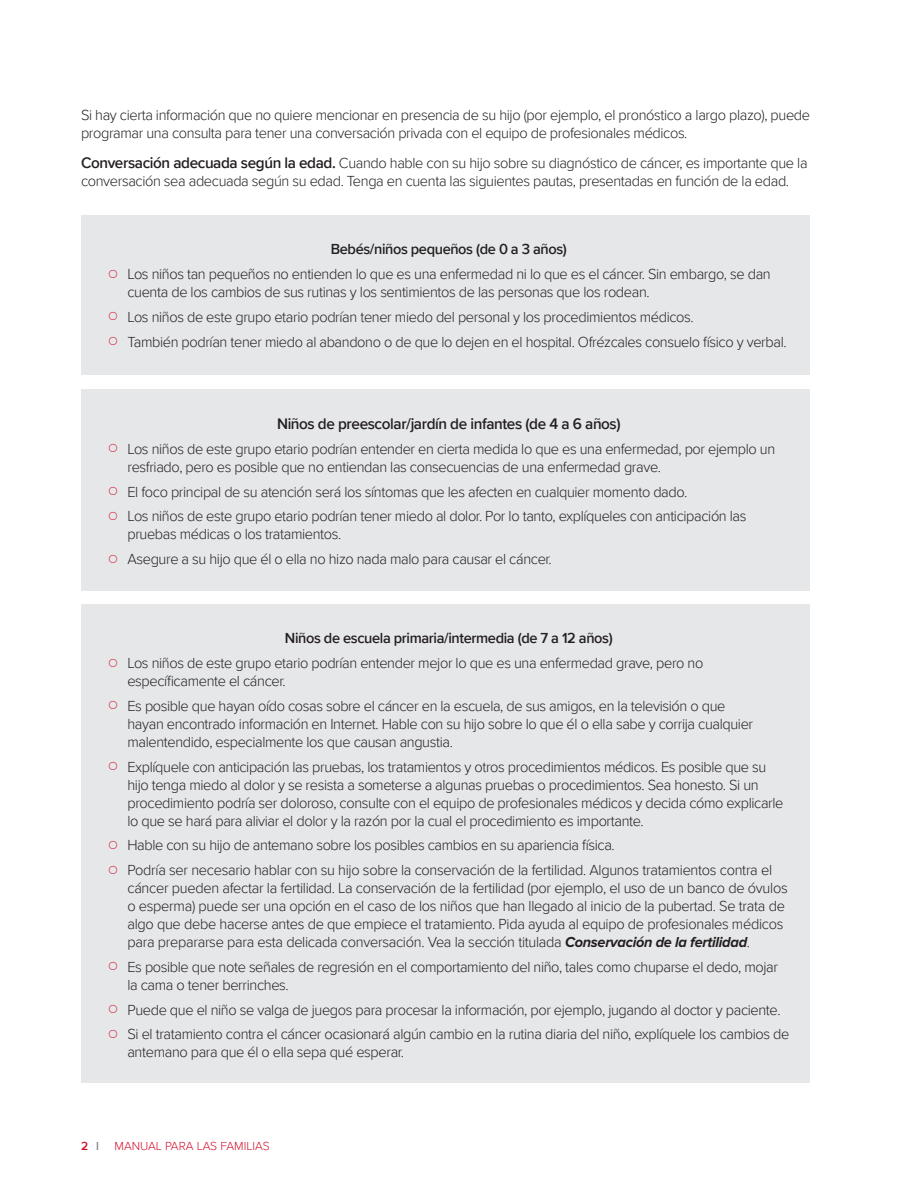
<style>
.page{position:relative;width:918px;height:1188px;background:#fff}
.page>*{position:absolute;margin:0;border:0;box-sizing:border-box;transform-origin:0 0}
.Bold_centered_hed{font:600 15.75px "Proxima Nova";letter-spacing:-.025em;color:#231f20}
.Body_text{font:300 15px/18px "Proxima Nova";letter-spacing:-.025em;color:#231f20}
.Bold_centered_hed-2{font:600 15px "Proxima Nova";letter-spacing:-.025em;color:#231f20}
.t1{font:300 12px "Proxima Nova";color:#d30d2b}
.t2{font:600 12px "Proxima Nova";color:#d30d2b}
.s1{font-weight:600;font-size:15.75px}
.s2{font-weight:700;font-style:italic}
.s3{color:#808285}
</style>
<div class="page">
<div style="left:81px;top:216px;width:729px;height:159px;background:#e6e7e9"></div>
<div style="left:81px;top:390px;width:729px;height:201px;background:#e6e7e9"></div>
<div style="left:81px;top:604px;width:729px;height:479px;background:#e6e7e9"></div>
<p class="Body_text" style="left:81px;top:105px;width:731px">Si hay cierta información que no quiere mencionar en presencia de su hijo (por ejemplo, el pronóstico a largo plazo), puede programar una consulta para tener una conversación privada con el equipo de profesionales médicos.</p>
<p class="Body_text" style="left:81px;top:153px;width:728px"><span class="s1">Conversación adecuada según la edad.</span> Cuando hable con su hijo sobre su diagnóstico de cáncer, es importante que la conversación sea adecuada según su edad. Tenga en cuenta las siguientes pautas, presentadas en función de la edad.</p>
<p class="Bold_centered_hed-2" style="left:331px;top:238px;width:238px">Bebés/niños pequeños (de 0 a 3 años)</p>
<p class="Body_text" style="left:127px;top:264px;width:645px">Los niños tan pequeños no entienden lo que es una enfermedad ni lo que es el cáncer. Sin embargo, se dan cuenta de los cambios de sus rutinas y los sentimientos de las personas que los rodean.</p>
<p class="Body_text" style="left:127px;top:307px;width:568px">Los niños de este grupo etario podrían tener miedo del personal y los procedimientos médicos.</p>
<p class="Body_text" style="left:127px;top:332px;width:661px">También podrían tener miedo al abandono o de que lo dejen en el hospital. Ofrézcales consuelo físico y verbal.</p>
<p class="Bold_centered_hed" style="left:277px;top:412px;width:345px">Niños de preescolar/jardín de infantes (de 4 a 6 años)</p>
<p class="Body_text" style="left:127px;top:439px;width:649px">Los niños de este grupo etario podrían entender en cierta medida lo que es una enfermedad, por ejemplo un resfriado, pero es posible que no entiendan las consecuencias de una enfermedad grave.</p>
<p class="Body_text" style="left:127px;top:482px;width:562px">El foco principal de su atención será los síntomas que les afecten en cualquier momento dado.</p>
<p class="Body_text" style="left:127px;top:507px;width:621px">Los niños de este grupo etario podrían tener miedo al dolor. Por lo tanto, explíqueles con anticipación las pruebas médicas o los tratamientos.</p>
<p class="Body_text" style="left:127px;top:549px;width:426px">Asegure a su hijo que él o ella no hizo nada malo para causar el cáncer.</p>
<p class="Bold_centered_hed-2" style="left:285px;top:627px;width:329px">Niños de escuela primaria/intermedia (de 7 a 12 años)</p>
<p class="Body_text" style="left:127px;top:653px;width:577px">Los niños de este grupo etario podrían entender mejor lo que es una enfermedad grave, pero no específicamente el cáncer.</p>
<p class="Body_text" style="left:127px;top:696px;width:627px">Es posible que hayan oído cosas sobre el cáncer en la escuela, de sus amigos, en la televisión o que hayan encontrado información en Internet. Hable con su hijo sobre lo que él o ella sabe y corrija cualquier malentendido, especialmente los que causan angustia.</p>
<p class="Body_text" style="left:127px;top:757px;width:658px">Explíquele con anticipación las pruebas, los tratamientos y otros procedimientos médicos. Es posible que su hijo tenga miedo al dolor y se resista a someterse a algunas pruebas o procedimientos. Sea honesto. Si un procedimiento podría ser doloroso, consulte con el equipo de profesionales médicos y decida cómo explicarle lo que se hará para aliviar el dolor y la razón por la cual el procedimiento es importante.</p>
<p class="Body_text" style="left:127px;top:835px;width:489px">Hable con su hijo de antemano sobre los posibles cambios en su apariencia física.</p>
<p class="Body_text" style="left:127px;top:860px;width:662px">Podría ser necesario hablar con su hijo sobre la conservación de la fertilidad. Algunos tratamientos contra el cáncer pueden afectar la fertilidad. La conservación de la fertilidad (por ejemplo, el uso de un banco de óvulos o esperma) puede ser una opción en el caso de los niños que han llegado al inicio de la pubertad. Se trata de algo que debe hacerse antes de que empiece el tratamiento. Pida ayuda al equipo de profesionales médicos para prepararse para esta delicada conversación. Vea la sección titulada <span class="s2">Conservación de la fertilidad</span>.</p>
<p class="Body_text" style="left:127px;top:957px;width:652px">Es posible que note señales de regresión en el comportamiento del niño, tales como chuparse el dedo, mojar la cama o tener berrinches.</p>
<p class="Body_text" style="left:127px;top:1000px;width:655px">Puede que el niño se valga de juegos para procesar la información, por ejemplo, jugando al doctor y paciente.</p>
<p class="Body_text" style="left:127px;top:1024px;width:663px">Si el tratamiento contra el cáncer ocasionará algún cambio en la rutina diaria del niño, explíquele los cambios de antemano para que él o ella sepa qué esperar.</p>
<p class="t2" style="left:81px;top:1137px;width:20px">2 <span class="s3">l</span></p>
<p class="t1" style="left:115px;top:1137px;width:157px">MANUAL PARA LAS FAMILIAS</p>
</div>
